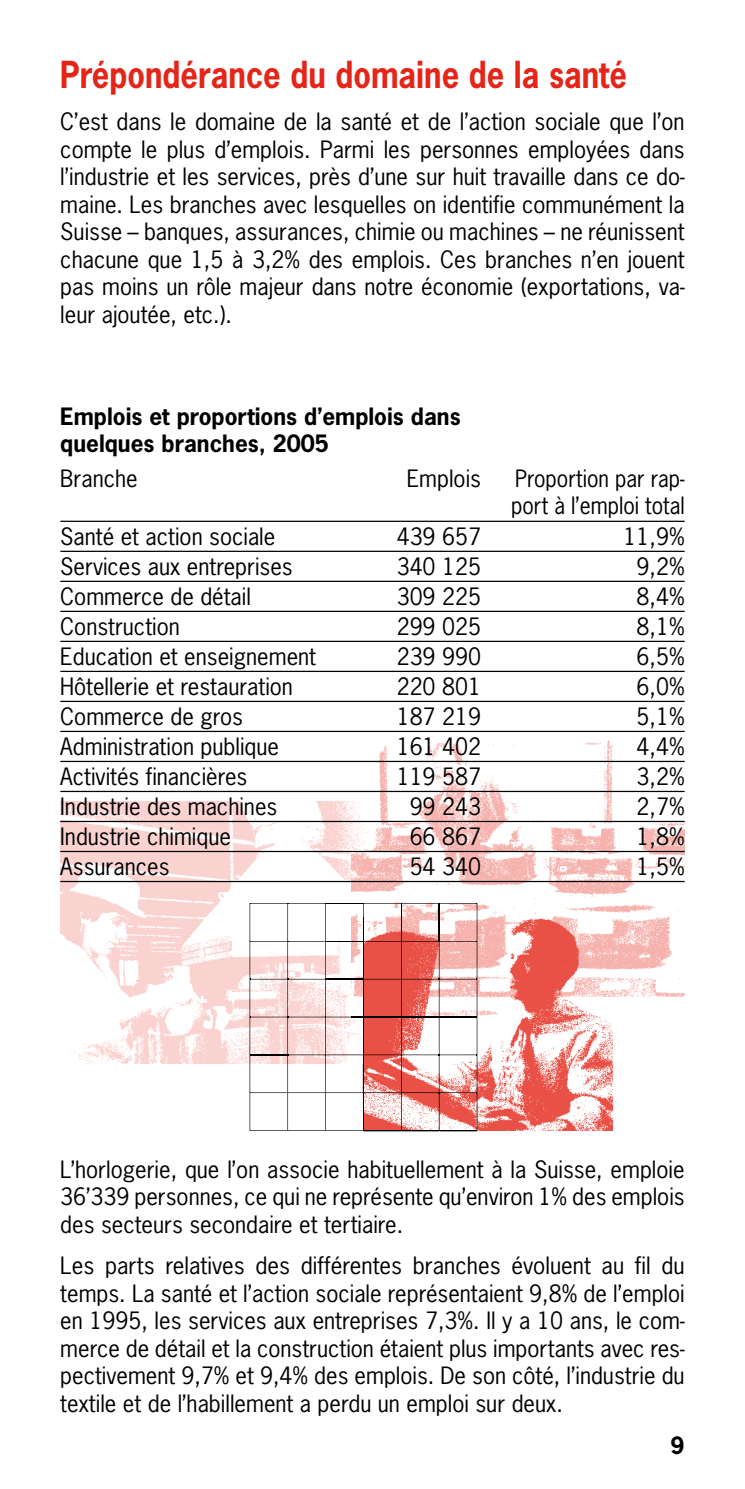
<style>
.page{position:relative;width:745px;height:1489px;background:#fff}
.page>*{position:absolute;margin:0;border:0;box-sizing:border-box;transform-origin:0 0}
.t1{font:700 35px "News Gothic Std";color:#e42518;scale:.88 1}
.t2{font:22.5px/27.5px "News Gothic Std";color:#000;text-align:justify}
.t3{font:700 22.5px/27.5px "News Gothic Std";color:#000}
.t4{font:22.5px/27.5px "News Gothic Std";color:#000;scale:.95 1}
</style>
<div class="page">
<img style="left:351px;top:732px;width:333px;height:266px">
<img style="left:60px;top:801px;width:343px;height:262px">
<img style="left:364px;top:917px;width:248px;height:213px">
<hr style="left:325px;top:1092px;width:1px;height:38px;background:#000">
<img style="left:325px;top:904px;width:1px;height:159px">
<img style="left:363px;top:1093px;width:1px;height:37px">
<img style="left:363px;top:1018px;width:1px;height:36px">
<img style="left:363px;top:979px;width:1px;height:37px">
<img style="left:363px;top:904px;width:1px;height:74px">
<img style="left:401px;top:1063px;width:1px;height:67px">
<img style="left:401px;top:942px;width:1px;height:121px">
<img style="left:438px;top:1018px;width:1px;height:112px">
<img style="left:438px;top:942px;width:1px;height:74px">
<img style="left:476px;top:1018px;width:1px;height:112px">
<img style="left:476px;top:917px;width:1px;height:99px">
<hr style="left:287px;top:1092px;width:1px;height:38px;background:#000">
<img style="left:287px;top:904px;width:1px;height:159px">
<img style="left:249px;top:903px;width:1px;height:160px">
<img style="left:403px;top:1054px;width:73px;height:1px">
<img style="left:251px;top:1054px;width:152px;height:1px">
<img style="left:439px;top:1016px;width:37px;height:2px">
<img style="left:403px;top:1016px;width:35px;height:2px">
<img style="left:250px;top:1016px;width:151px;height:2px">
<img style="left:251px;top:1016px;width:100px;height:1px">
<svg style="left:351px;top:1016px;width:13px;height:2px"></svg>
<img style="left:403px;top:978px;width:73px;height:1px">
<img style="left:364px;top:978px;width:39px;height:1px">
<img style="left:251px;top:978px;width:74px;height:1px">
<svg style="left:325px;top:978px;width:39px;height:1px"></svg>
<img style="left:403px;top:941px;width:73px;height:1px">
<img style="left:364px;top:941px;width:39px;height:1px">
<img style="left:251px;top:941px;width:74px;height:1px">
<svg style="left:325px;top:917px;width:39px;height:25px"></svg>
<img style="left:403px;top:903px;width:73px;height:1px">
<img style="left:364px;top:903px;width:39px;height:1px">
<img style="left:251px;top:903px;width:74px;height:1px">
<svg style="left:325px;top:903px;width:39px;height:1px"></svg>
<svg style="left:401px;top:903px;width:1px;height:39px"></svg>
<svg style="left:438px;top:903px;width:1px;height:39px"></svg>
<svg style="left:476px;top:903px;width:1px;height:14px"></svg>
<img style="left:364px;top:1092px;width:112px;height:1px">
<hr style="left:326px;top:1092px;width:37px;height:1px;background:#000">
<hr style="left:288px;top:1092px;width:37px;height:1px;background:#000">
<hr style="left:250px;top:1092px;width:37px;height:1px;background:#000">
<svg style="left:325px;top:1063px;width:1px;height:30px"></svg>
<svg style="left:362px;top:1054px;width:2px;height:39px"></svg>
<svg style="left:287px;top:1063px;width:1px;height:30px"></svg>
<img style="left:439px;top:1130px;width:37px;height:1px">
<img style="left:402px;top:1130px;width:36px;height:1px">
<hr style="left:363px;top:1130px;width:38px;height:1px;background:#000">
<hr style="left:326px;top:1130px;width:37px;height:1px;background:#000">
<hr style="left:288px;top:1130px;width:37px;height:1px;background:#000">
<hr style="left:250px;top:1130px;width:37px;height:1px;background:#000">
<svg style="left:249px;top:1063px;width:1px;height:68px"></svg>
<hr style="left:60px;top:520px;width:624px;height:2px;background:#000">
<hr style="left:60px;top:550px;width:624px;height:2px;background:#000">
<hr style="left:60px;top:580px;width:624px;height:2px;background:#000">
<hr style="left:60px;top:610px;width:624px;height:2px;background:#000">
<hr style="left:60px;top:640px;width:624px;height:2px;background:#000">
<hr style="left:60px;top:670px;width:624px;height:2px;background:#000">
<hr style="left:60px;top:700px;width:624px;height:2px;background:#000">
<hr style="left:60px;top:730px;width:624px;height:2px;background:#000">
<hr style="left:60px;top:760px;width:624px;height:2px;background:#000">
<hr style="left:60px;top:790px;width:624px;height:2px;background:#000">
<hr style="left:60px;top:820px;width:624px;height:2px;background:#000">
<hr style="left:60px;top:850px;width:624px;height:2px;background:#000">
<hr style="left:60px;top:880px;width:420px;height:2px;background:#000">
<hr style="left:480px;top:880px;width:204px;height:2px;background:#000">
<h1 class="t1" style="left:60px;top:58px;width:645px">Prépondérance du domaine de la santé</h1>
<p class="t2" style="left:60px;top:109px;width:625px">C’est dans le domaine de la santé et de l’action sociale que l’on compte le plus d’emplois. Parmi les personnes employées dans l’industrie et les services, près d’une sur huit travaille dans ce do&shy;maine. Les branches avec lesquelles on identifie communément la Suisse – banques, assurances, chimie ou machines – ne réunissent chacune que 1,5 à 3,2% des emplois. Ces branches n’en jouent pas moins un rôle majeur dans notre économie (exportations, va&shy;leur ajoutée, etc.).</p>
<p class="t3" style="left:60px;top:404px;width:401px">Emplois et proportions d’emplois dans quelques branches, 2005</p>
<p class="t2" style="left:60px;top:466px;width:79px">Branche</p>
<p class="t2" style="left:406px;top:466px;width:76px">Emplois</p>
<p class="t4" style="left:510px;top:466px;width:184px">Proportion par rap&shy;port à l’emploi total</p>
<p class="t2" style="left:60px;top:524px;width:216px">Santé et action sociale</p>
<p class="t2" style="left:396px;top:524px;width:86px">439 657</p>
<p class="t2" style="left:623px;top:524px;width:63px">11,9%</p>
<p class="t2" style="left:60px;top:554px;width:234px">Services aux entreprises</p>
<p class="t2" style="left:396px;top:554px;width:86px">340 125</p>
<p class="t2" style="left:636px;top:554px;width:50px">9,2%</p>
<p class="t2" style="left:60px;top:584px;width:192px">Commerce de détail</p>
<p class="t2" style="left:396px;top:584px;width:86px">309 225</p>
<p class="t2" style="left:636px;top:584px;width:50px">8,4%</p>
<p class="t2" style="left:60px;top:614px;width:121px">Construction</p>
<p class="t2" style="left:396px;top:614px;width:86px">299 025</p>
<p class="t2" style="left:636px;top:614px;width:50px">8,1%</p>
<p class="t2" style="left:60px;top:644px;width:257px">Education et enseignement</p>
<p class="t2" style="left:396px;top:644px;width:86px">239 990</p>
<p class="t2" style="left:636px;top:644px;width:50px">6,5%</p>
<p class="t2" style="left:60px;top:674px;width:234px">Hôtellerie et restauration</p>
<p class="t2" style="left:396px;top:674px;width:86px">220 801</p>
<p class="t2" style="left:636px;top:674px;width:50px">6,0%</p>
<p class="t2" style="left:60px;top:704px;width:184px">Commerce de gros</p>
<p class="t2" style="left:396px;top:704px;width:86px">187 219</p>
<p class="t2" style="left:636px;top:704px;width:50px">5,1%</p>
<p class="t2" style="left:60px;top:734px;width:220px">Administration publique</p>
<p class="t2" style="left:396px;top:734px;width:86px">161 402</p>
<p class="t2" style="left:636px;top:734px;width:50px">4,4%</p>
<p class="t2" style="left:60px;top:764px;width:188px">Activités financières</p>
<p class="t2" style="left:396px;top:764px;width:86px">119 587</p>
<p class="t2" style="left:636px;top:764px;width:50px">3,2%</p>
<p class="t2" style="left:60px;top:794px;width:218px">Industrie des machines</p>
<p class="t2" style="left:409px;top:794px;width:73px">99 243</p>
<p class="t2" style="left:636px;top:794px;width:50px">2,7%</p>
<p class="t2" style="left:60px;top:824px;width:172px">Industrie chimique</p>
<p class="t2" style="left:409px;top:824px;width:73px">66 867</p>
<p class="t2" style="left:636px;top:824px;width:50px">1,8%</p>
<p class="t2" style="left:60px;top:854px;width:111px">Assurances</p>
<p class="t2" style="left:409px;top:854px;width:73px">54 340</p>
<p class="t2" style="left:636px;top:854px;width:50px">1,5%</p>
<p class="t2" style="left:60px;top:1156px;width:625px">L’horlogerie, que l’on associe habituellement à la Suisse, emploie 36’339 personnes, ce qui ne représente qu’environ 1% des emplois des secteurs secondaire et tertiaire.</p>
<p class="t2" style="left:60px;top:1253px;width:625px">Les parts relatives des différentes branches évoluent au fil du temps. La santé et l’action sociale représentaient 9,8% de l’emploi en 1995, les services aux entreprises 7,3%. Il y a 10 ans, le com&shy;merce de détail et la construction étaient plus importants avec res&shy;pectivement 9,7% et 9,4% des emplois. De son côté, l’industrie du textile et de l’habillement a perdu un emploi sur deux.</p>
<p class="t3" style="left:670px;top:1432px;width:15px">9</p>
</div>
